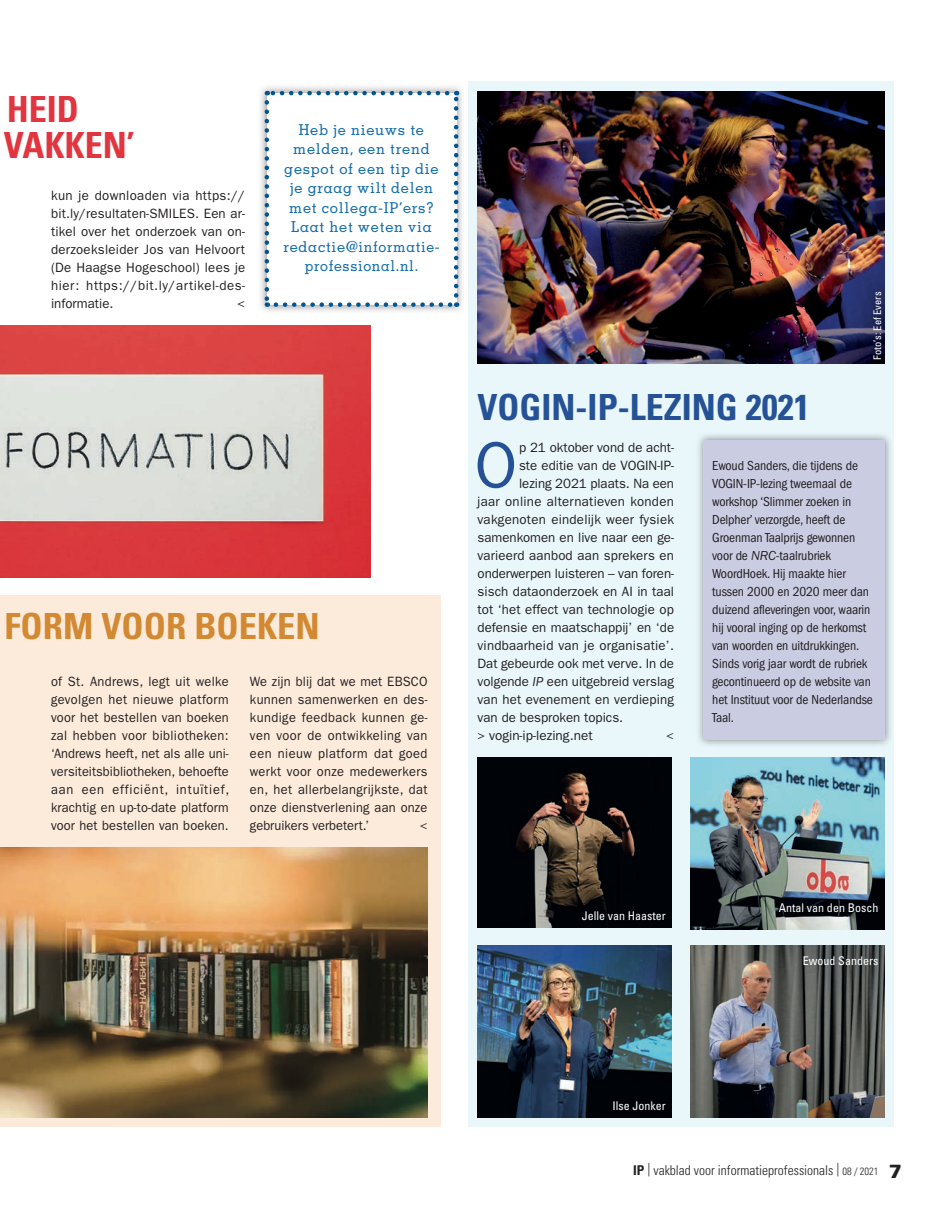
<style>
.page{position:relative;width:936px;height:1212px;background:#fff}
.page>*{position:absolute;margin:0;border:0;box-sizing:border-box;transform-origin:0 0}
.t1{font:66px "Franklin Gothic";color:#255296}
.t2{font:700 condensed 36px "Univers";color:#255296}
.t3{font:700 condensed 36px "Univers";color:#d38832}
.t4{font:700 condensed 36px/36px "Univers";color:#e1353f}
.t5{font:500 15px/19.5px "Memphis";letter-spacing:.045em;color:#146daa;text-align:center}
.t6{font:13.5px/18px "Franklin Gothic";letter-spacing:.005em;color:#231f20;text-align:justify}
.t7{font:13.5px/18px "Franklin Gothic";letter-spacing:.005em;color:#231f20;text-align:justify;scale:.95 1}
.t8{font:condensed 13.5px/18px "Franklin Gothic";letter-spacing:-.01em;color:#231f20}
.t9{font:300 condensed 13.5px "Univers";color:#231f20}
.t10{font:condensed 12px "Univers";color:#fff}
.t11{font:condensed 10.5px "Univers";color:#fff}
.s1{font-style:italic}
.s2{font-style:italic;font-stretch:normal}
.s3{font-weight:700}
.s4{font-size:10.5px}
.s5{font-weight:900;font-stretch:normal;font-size:19.2px}
</style>
<div class="page">
<div style="left:468px;top:82px;width:425px;height:1045px;background:#e9f7fb"></div>
<div style="left:0;top:596px;width:440px;height:531px;background:#fcebdb"></div>
<div style="left:257px;top:83px;width:209px;height:232px;background:#231f20;opacity:.5"></div>
<div style="left:267px;top:93px;width:189px;height:212px;background:#fff"></div>
<svg style="left:264px;top:102px;width:5px;height:205px"></svg>
<svg style="left:276px;top:302px;width:181px;height:5px"></svg>
<svg style="left:454px;top:91px;width:4px;height:204px"></svg>
<svg style="left:267px;top:91px;width:180px;height:4px"></svg>
<img style="left:0;top:326px;width:370px;height:252px">
<img style="left:477px;top:92px;width:407px;height:271px">
<img style="left:0;top:848px;width:427px;height:270px">
<div style="left:695px;top:431px;width:198px;height:317px;background:#231f20;opacity:.5"></div>
<div style="left:703px;top:440px;width:181px;height:300px;background:#cacce2"></div>
<img style="left:690px;top:758px;width:194px;height:172px">
<img style="left:690px;top:945px;width:194px;height:173px">
<img style="left:477px;top:945px;width:194px;height:173px">
<img style="left:477px;top:758px;width:194px;height:170px">
<h2 class="t4" style="left:4px;top:91px;width:132px">HEID<br>VAKKEN’</h2>
<p class="t6" style="left:51px;top:186px;width:196px">kun je downloaden via https:// bit.ly/resultaten-SMILES. Een ar&shy;tikel over het onderzoek van on&shy;derzoeksleider Jos van Helvoort (De Haagse Hogeschool) lees je hier: https://bit.ly/artikel-des&shy;informatie.</p>
<p class="t6" style="left:237px;top:294px;width:9px">&lt;</p>
<p class="t5" style="left:283px;top:120px;width:158px">Heb je nieuws te melden, een trend gespot of een tip die je graag wilt delen met collega-IP’ers?<br>Laat het weten via redactie@informatie&shy;professional.nl.</p>
<h2 class="t3" style="left:4px;top:604px;width:317px">FORM VOOR BOEKEN</h2>
<p class="t7" style="left:51px;top:672px;width:189px">of St. Andrews, legt uit welke gevolgen het nieuwe platform voor het bestellen van boeken zal hebben voor bibliotheken: ‘Andrews heeft, net als alle uni&shy;versiteitsbibliotheken, behoefte aan een efficiënt, intuïtief, krachtig en up-to-date platform voor het bestellen van boeken.</p>
<p class="t7" style="left:250px;top:672px;width:189px">We zijn blij dat we met EBSCO kunnen samenwerken en des&shy;kundige feedback kunnen ge&shy;ven voor de ontwikkeling van een nieuw platform dat goed werkt voor onze medewerkers en, het allerbelangrijkste, dat onze dienstverlening aan onze gebruikers verbetert.’</p>
<p class="t7" style="left:420px;top:816px;width:10px">&lt;</p>
<p class="t11" style="left:870px;top:360px;width:70px;rotate:-90deg">Foto’s: Eef Evers</p>
<h2 class="t2" style="left:477px;top:385px;width:333px">VOGIN-IP-LEZING 2021</h2>
<h1 class="t1" style="left:474px;top:427px;width:44px">O</h1>
<p class="t6" style="left:519px;top:438px;width:156px">p 21 oktober vond de acht-</p>
<p class="t6" style="left:519px;top:456px;width:156px">ste editie van de VOGIN-IP-</p>
<p class="t6" style="left:519px;top:474px;width:156px">lezing 2021 plaats. Na een</p>
<p class="t6" style="left:477px;top:492px;width:198px">jaar online alternatieven konden</p>
<p class="t6" style="left:477px;top:510px;width:198px">vakgenoten eindelijk weer fysiek</p>
<p class="t6" style="left:477px;top:528px;width:198px">samenkomen en live naar een ge-</p>
<p class="t6" style="left:477px;top:546px;width:198px">varieerd aanbod aan sprekers en</p>
<p class="t6" style="left:477px;top:564px;width:198px">onderwerpen luisteren – van foren-</p>
<p class="t6" style="left:477px;top:582px;width:198px">sisch dataonderzoek en AI in taal</p>
<p class="t6" style="left:477px;top:600px;width:198px">tot ‘het effect van technologie op</p>
<p class="t6" style="left:477px;top:618px;width:198px">defensie en maatschappij’ en ‘de</p>
<p class="t6" style="left:477px;top:636px;width:198px">vindbaarheid van je organisatie’.</p>
<p class="t6" style="left:477px;top:654px;width:198px">Dat gebeurde ook met verve. In de</p>
<p class="t6" style="left:477px;top:672px;width:198px">volgende <span class="s1">IP</span> een uitgebreid verslag</p>
<p class="t6" style="left:477px;top:690px;width:198px">van het evenement en verdieping</p>
<p class="t6" style="left:477px;top:708px;width:147px">van de besproken topics.</p>
<p class="t7" style="left:477px;top:726px;width:123px">&gt; vogin-ip-lezing.net</p>
<p class="t7" style="left:666px;top:726px;width:10px">&lt;</p>
<p class="t8" style="left:712px;top:456px;width:162px">Ewoud Sanders, die tijdens de<br>VOGIN-IP-lezing tweemaal de work shop ‘Slimmer zoeken in<br>Delpher’ verzorgde, heeft de<br>Groenman Taal prijs gewonnen voor de <span class="s2">NRC</span>-taalrubriek<br>WoordHoek. Hij maakte hier tussen 2000 en 2020 meer dan duizend afleveringen voor, waarin hij vooral inging op de herkomst van woorden en uitdrukkingen.<br>Sinds vorig jaar wordt de rubriek gecontinueerd op de website van het Instituut voor de Nederlandse<br>Taal.</p>
<p class="t10" style="left:581px;top:908px;width:85px">Jelle van Haaster</p>
<p class="t10" style="left:779px;top:900px;width:101px">Antal van den Bosch</p>
<p class="t10" style="left:802px;top:953px;width:77px">Ewoud Sanders</p>
<p class="t10" style="left:612px;top:1098px;width:55px">Ilse Jonker</p>
<p class="t9" style="left:633px;top:1162px;width:270px"><span class="s3">IP</span> | vakblad voor informatieprofessionals | <span class="s4">08 / 2021</span> <span class="s5">7</span></p>
</div>
